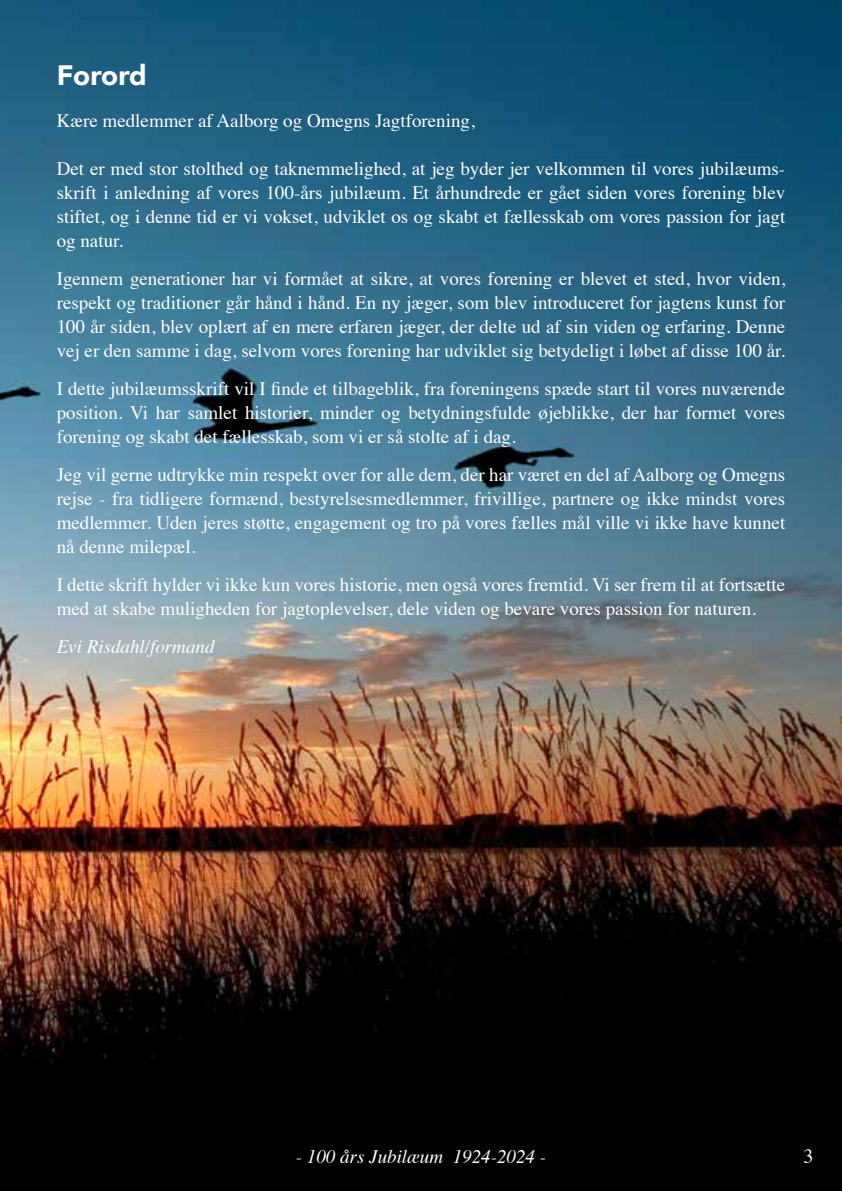
<style>
.page{position:relative;width:842px;height:1191px;background:#fff}
.page>*{position:absolute;margin:0;border:0;box-sizing:border-box;transform-origin:0 0}
.t1{font:900 28px "Avenir";color:#fff}
.t2{font:20px "Times";color:#fff}
.t3{font:19px/24px "Times";color:#fff;text-align:justify}
.t4{font:italic 19px "Times";color:#fff}
</style>
<div class="page">
<img style="left:0;top:0;width:842px;height:1191px">
<h1 class="t1" style="left:57px;top:51px;width:92px">Forord</h1>
<p class="t3" style="left:57px;top:107px;width:420px">Kære medlemmer af Aalborg og Omegns Jagtforening,</p>
<p class="t3" style="left:57px;top:155px;width:730px">Det er med stor stolthed og taknemmelighed, at jeg byder jer velkommen til vores jubilæums&shy;skrift i anledning af vores 100-års jubilæum. Et århundrede er gået siden vores forening blev stiftet, og i denne tid er vi vokset, udviklet os og skabt et fællesskab om vores passion for jagt og natur.</p>
<p class="t3" style="left:57px;top:265px;width:730px">Igennem generationer har vi formået at sikre, at vores forening er blevet et sted, hvor viden, respekt og traditioner går hånd i hånd. En ny jæger, som blev introduceret for jagtens kunst for 100 år siden, blev oplært af en mere erfaren jæger, der delte ud af sin viden og erfaring. Denne vej er den samme i dag, selvom vores forening har udviklet sig betydeligt i løbet af disse 100 år.</p>
<p class="t3" style="left:57px;top:375px;width:730px">I dette jubilæumsskrift vil I finde et tilbageblik, fra foreningens spæde start til vores nuværende position. Vi har samlet historier, minder og betydningsfulde øjeblikke, der har formet vores forening og skabt det fællesskab, som vi er så stolte af i dag.</p>
<p class="t3" style="left:57px;top:461px;width:730px">Jeg vil gerne udtrykke min respekt over for alle dem, der har været en del af Aalborg og Omegns rejse - fra tidligere formænd, bestyrelsesmedlemmer, frivillige, partnere og ikke mindst vores medlemmer. Uden jeres støtte, engagement og tro på vores fælles mål ville vi ikke have kunnet nå denne milepæl.</p>
<p class="t3" style="left:57px;top:571px;width:730px">I dette skrift hylder vi ikke kun vores historie, men også vores fremtid. Vi ser frem til at fortsætte med at skabe muligheden for jagtoplevelser, dele viden og bevare vores passion for naturen.</p>
<p class="t4" style="left:57px;top:630px;width:159px">Evi Risdahl/formand</p>
<p class="t4" style="left:296px;top:1140px;width:252px">- 100 års Jubilæum 1924-2024 -</p>
<p class="t2" style="left:804px;top:1137px;width:11px">3</p>
</div>
